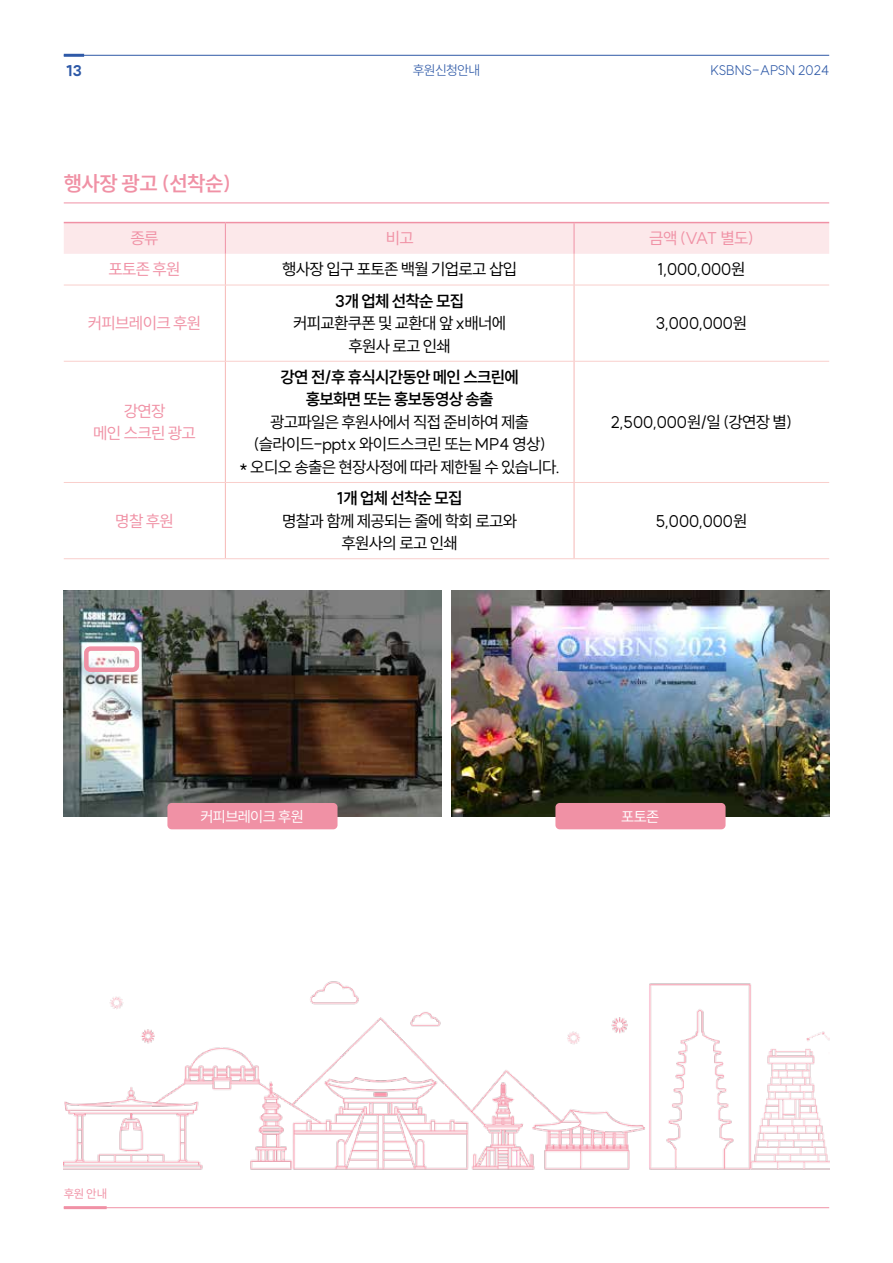
<style>
.page{position:relative;width:893px;height:1263px;background:#fff}
.page>*{position:absolute;margin:0;border:0;box-sizing:border-box;transform-origin:0 0}
.t1{font:600 21px "SUIT";letter-spacing:-.025em;color:#f091a5}
.t2{font:16.5px/22.5px "SUIT";letter-spacing:-.045em;color:#000;text-align:center}
.t3{font:600 16.5px/22.5px "SUIT";letter-spacing:-.045em;color:#000;text-align:center}
.t4{font:16.5px/22.5px "SUIT";letter-spacing:-.045em;color:#f091a5;text-align:center}
.t5{font:16.5px "SUIT";letter-spacing:-.005em;color:#000}
.t6{font:15px "SUIT";letter-spacing:-.045em;color:#fff}
.t7{font:800 15px "SUIT";color:#2e59a7}
.t8{font:300 13.5px "SUIT";color:#2e59a7}
.t9{font:300 13.5px "SUIT";letter-spacing:-.025em;color:#2e59a7}
.t10{font:12px "SUIT";color:#f091a5}
</style>
<div class="page">
<hr style="left:64px;top:55px;width:765px;height:1px;background:#2e59a7">
<hr style="left:64px;top:1207px;width:765px;height:1px;background:#f091a5">
<hr style="left:64px;top:54px;width:20px;height:3px;background:#2e59a7">
<hr style="left:64px;top:1206px;width:43px;height:3px;background:#f091a5">
<hr style="left:64px;top:203px;width:765px;height:1px;background:#f091a5">
<div style="left:64px;top:223px;width:765px;height:31px;background:#fce8ea"></div>
<hr style="left:64px;top:222px;width:161px;height:1px;background:#f091a5">
<hr style="left:225px;top:222px;width:349px;height:1px;background:#f091a5">
<hr style="left:574px;top:222px;width:255px;height:1px;background:#f091a5">
<hr style="left:225px;top:223px;width:1px;height:31px;background:#f091a5">
<hr style="left:574px;top:223px;width:1px;height:31px;background:#f091a5">
<hr style="left:225px;top:254px;width:1px;height:31px;background:#f6b8b6">
<hr style="left:574px;top:254px;width:1px;height:31px;background:#f6b8b6">
<hr style="left:225px;top:285px;width:1px;height:76px;background:#f6b8b6">
<hr style="left:574px;top:285px;width:1px;height:76px;background:#f6b8b6">
<hr style="left:225px;top:361px;width:1px;height:121px;background:#f6b8b6">
<hr style="left:574px;top:361px;width:1px;height:121px;background:#f6b8b6">
<hr style="left:225px;top:483px;width:1px;height:75px;background:#f6b8b6">
<hr style="left:574px;top:483px;width:1px;height:75px;background:#f6b8b6">
<hr style="left:64px;top:285px;width:161px;height:1px;background:#f9cfcc">
<hr style="left:225px;top:285px;width:349px;height:1px;background:#f9cfcc">
<hr style="left:574px;top:285px;width:255px;height:1px;background:#f9cfcc">
<hr style="left:64px;top:361px;width:161px;height:1px;background:#f9cfcc">
<hr style="left:225px;top:361px;width:349px;height:1px;background:#f9cfcc">
<hr style="left:574px;top:361px;width:255px;height:1px;background:#f9cfcc">
<hr style="left:64px;top:482px;width:161px;height:1px;background:#f9cfcc">
<hr style="left:225px;top:482px;width:349px;height:1px;background:#f9cfcc">
<hr style="left:574px;top:482px;width:255px;height:1px;background:#f9cfcc">
<hr style="left:64px;top:558px;width:161px;height:1px;background:#f9cfcc">
<hr style="left:225px;top:558px;width:349px;height:1px;background:#f9cfcc">
<hr style="left:574px;top:558px;width:255px;height:1px;background:#f9cfcc">
<img style="left:452px;top:591px;width:377px;height:225px">
<div style="left:555px;top:803px;width:170px;height:26px;background:#f091a5;border-radius:4px"></div>
<img style="left:64px;top:591px;width:377px;height:225px">
<div style="left:167px;top:803px;width:170px;height:26px;background:#f091a5;border-radius:4px"></div>
<div style="left:84px;top:646px;width:55px;height:26px;border:4px solid #f091a5;border-radius:4px"></div>
<img style="left:64px;top:981px;width:765px;height:189px">
<p class="t7" style="left:66px;top:63px;width:17px">13</p>
<p class="t9" style="left:413px;top:63px;width:69px">후원신청안내</p>
<p class="t8" style="left:710px;top:63px;width:120px">KSBNS-APSN 2024</p>
<p class="t1" style="left:64px;top:172px;width:169px">행사장 광고 (선착순)</p>
<p class="t4" style="left:131px;top:228px;width:30px">종류</p>
<p class="t4" style="left:386px;top:228px;width:30px">비고</p>
<p class="t4" style="left:649px;top:228px;width:106px">금액 (VAT 별도)</p>
<p class="t4" style="left:108px;top:259px;width:74px">포토존 후원</p>
<p class="t2" style="left:282px;top:259px;width:236px">행사장 입구 포토존 백월 기업로고 삽입</p>
<p class="t2" style="left:658px;top:259px;width:90px">1,000,000원</p>
<p class="t4" style="left:88px;top:313px;width:115px">커피브레이크 후원</p>
<p class="t3" style="left:335px;top:290px;width:130px">3개 업체 선착순 모집</p>
<p class="t2" style="left:293px;top:313px;width:215px">커피교환쿠폰 및 교환대 앞 x배너에 후원사 로고 인쇄</p>
<p class="t2" style="left:656px;top:313px;width:93px">3,000,000원</p>
<p class="t4" style="left:93px;top:400px;width:104px">강연장<br>메인 스크린 광고</p>
<p class="t4" style="left:115px;top:510px;width:60px">명찰 후원</p>
<p class="t3" style="left:281px;top:366px;width:240px">강연 전/후 휴식시간동안 메인 스크린에 홍보화면 또는 홍보동영상 송출</p>
<p class="t2" style="left:239px;top:411px;width:323px">광고파일은 후원사에서 직접 준비하여 제출 (슬라이드-pptx 와이드스크린 또는 MP4 영상)<br>* 오디오 송출은 현장사정에 따라 제한될 수 있습니다.</p>
<p class="t5" style="left:611px;top:413px;width:183px">2,500,000원/일 (강연장 별)</p>
<p class="t3" style="left:337px;top:488px;width:127px">1개 업체 선착순 모집</p>
<p class="t2" style="left:282px;top:510px;width:236px">명찰과 함께 제공되는 줄에 학회 로고와 후원사의 로고 인쇄</p>
<p class="t2" style="left:656px;top:510px;width:93px">5,000,000원</p>
<p class="t6" style="left:201px;top:808px;width:105px">커피브레이크 후원</p>
<p class="t6" style="left:621px;top:808px;width:39px">포토존</p>
<p class="t10" style="left:64px;top:1187px;width:45px">후원 안내</p>
</div>
